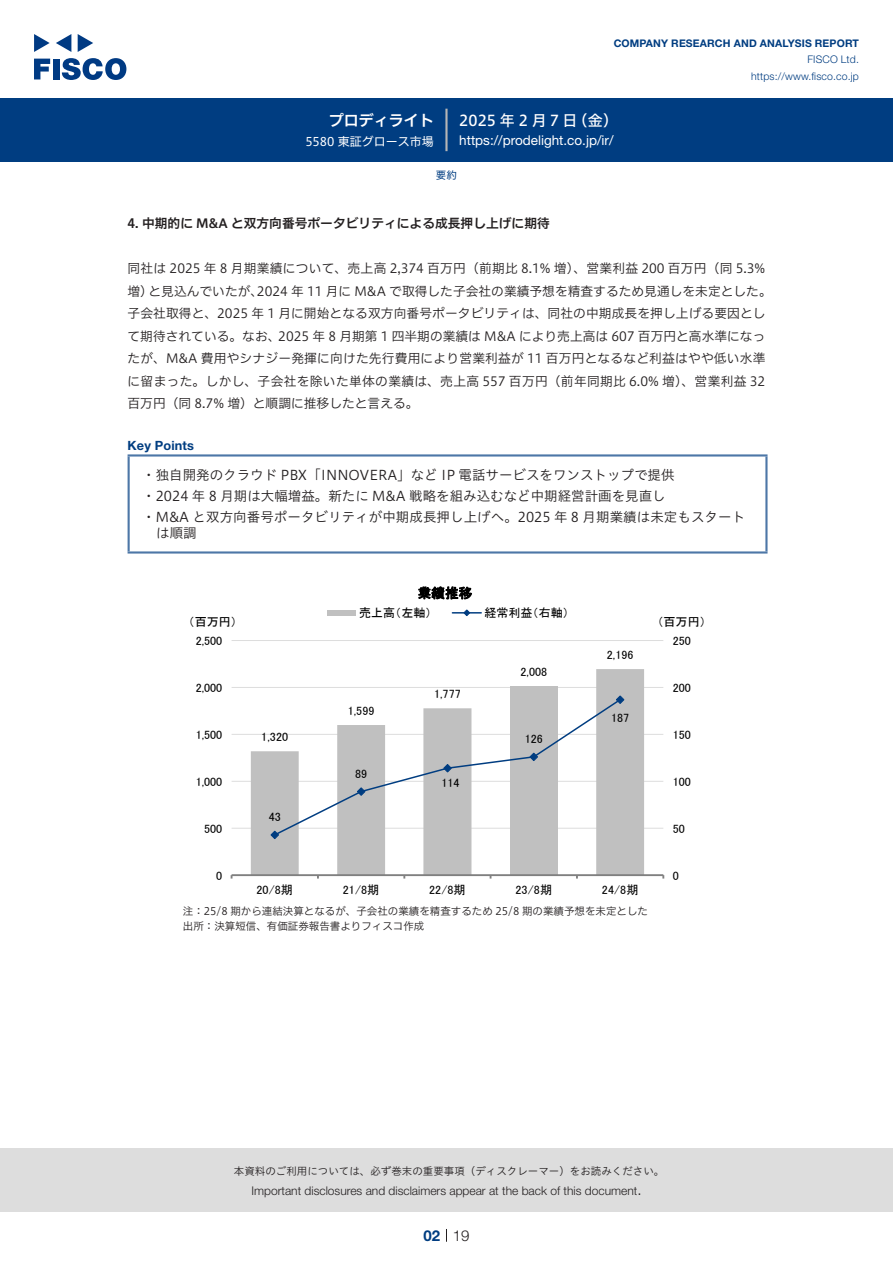
<style>
.page{position:relative;width:893px;height:1263px;background:#fff}
.page>*{position:absolute;margin:0;border:0;box-sizing:border-box;transform-origin:0 0}
.t1{font:15px "Hiragino UD Sans F Std N W5";letter-spacing:.21em;color:#fff}
.t2{font:15px "Hiragino UD Sans F Std N W6";color:#fff}
.t3{font:300 15px "Helvetica Neue LT Std";color:#231f20}
.t4{font:700 15px "Helvetica Neue LT Std";color:#003d81}
.Key_Points_中{font:13.5px/16.5px "Hiragino UD Sans Std W3";color:#231f20}
.t5{font:13.5px "Helvetica Neue LT Std";color:#fff}
.t6{font:13.5px "MS P Gothic";color:#000}
.本文{font:12.75px/22.5px "Hiragino UD Sans F Std N W3";letter-spacing:.005em;color:#231f20}
.小タイトル{font:12.75px "Hiragino UD Sans F Std N W6";color:#231f20}
.Key_Points{font:700 12.75px "Helvetica Neue LT Std";letter-spacing:.015em;color:#003d81}
.t7{font:12.15px "MS P Gothic";letter-spacing:.005em;color:#000}
.t8{font:12px "MS P Gothic";letter-spacing:.005em;color:#000}
.t9{font:300 12px "Helvetica Neue LT Std";color:#231f20}
.t10{font:12px "Hiragino UD Sans F Std N W4";color:#fff}
.表組み基本スタイル{font:10.5px "Hiragino UD Sans F Std N W3";color:#231f20}
.t11{font:10.5px "Hiragino UD Sans Std W3";color:#231f20}
.t12{font:700 10.5px "Helvetica Neue LT Std";letter-spacing:.015em;color:#003d81}
.t13{font:300 10.5px/16.5px "Helvetica Neue LT Std";letter-spacing:.015em;color:#003d81;text-align:right}
.ヘッダー{font:10.5px "Hiragino UD Sans F Std N W4";color:#003d81}
</style>
<div class="page">
<div style="left:0;top:1148px;width:893px;height:64px;background:#ddd"></div>
<svg style="left:34px;top:59px;width:16px;height:20px"></svg>
<div style="left:53px;top:59px;width:6px;height:20px;background:#003a83"></div>
<svg style="left:62px;top:58px;width:64px;height:22px"></svg>
<svg style="left:34px;top:34px;width:16px;height:18px"></svg>
<svg style="left:78px;top:34px;width:15px;height:18px"></svg>
<svg style="left:56px;top:34px;width:15px;height:18px"></svg>
<div style="left:0;top:98px;width:893px;height:64px;background:#003d81"></div>
<hr style="left:445px;top:109px;width:3px;height:42px;background:#b5b5b6">
<svg style="left:446px;top:1229px;width:1px;height:13px"></svg>
<hr style="left:128px;top:456px;width:2px;height:95px;background:#4d77a7">
<hr style="left:128px;top:454px;width:639px;height:2px;background:#4d77a7">
<hr style="left:765px;top:456px;width:2px;height:95px;background:#4d77a7">
<hr style="left:128px;top:551px;width:639px;height:2px;background:#4d77a7">
<hr style="left:232px;top:828px;width:431px;height:1px;background:#ddd">
<hr style="left:232px;top:781px;width:431px;height:1px;background:#ddd">
<hr style="left:232px;top:734px;width:431px;height:1px;background:#ddd">
<hr style="left:232px;top:687px;width:431px;height:1px;background:#ddd">
<hr style="left:232px;top:640px;width:431px;height:1px;background:#ddd">
<svg style="left:251px;top:669px;width:393px;height:205px"></svg>
<hr style="left:232px;top:874px;width:431px;height:2px;background:#808080">
<svg style="left:273px;top:698px;width:349px;height:139px"></svg>
<svg style="left:270px;top:830px;width:10px;height:10px"></svg>
<svg style="left:356px;top:787px;width:10px;height:9px"></svg>
<svg style="left:443px;top:752px;width:96px;height:21px"></svg>
<svg style="left:615px;top:695px;width:10px;height:9px"></svg>
<div style="left:327px;top:610px;width:29px;height:5px;background:#c0c0c0"></div>
<hr style="left:452px;top:612px;width:29px;height:2px;background:#003d81">
<svg style="left:463px;top:609px;width:8px;height:7px"></svg>
<p class="t2" style="left:329px;top:109px;width:107px">プロディライト</p>
<p class="t10" style="left:305px;top:132px;width:130px">5580 東証グロース市場</p>
<p class="t12" style="left:614px;top:37px;width:247px">COMPANY RESEARCH AND ANALYSIS REPORT</p>
<p class="t13" style="left:751px;top:51px;width:109px">FISCO Ltd. https://www.fisco.co j p.</p>
<p class="t1" style="left:459px;top:109px;width:120px">2025年2月7日</p>
<p class="t1" style="left:573px;top:109px;width:47px">（金(</p>
<p class="t5" style="left:459px;top:132px;width:156px">https://prodelight. c o j p. /i r/</p>
<p class="ヘッダー" style="left:436px;top:167px;width:22px">要約</p>
<p class="小タイトル" style="left:128px;top:214px;width:424px">4. 中期的に M&amp;A と双方向番号ポータビリティによる成長押し上げに期待</p>
<p class="本文" style="left:257px;top:256px;width:516px;text-indent:-129px">同社は 2025 年 8 月期業績について、売上高 2,374 百万円（前期比 8.1% 増）、営業利益 200 百万円（同 5.3%<br>2024 年 11 月に M&amp;A で取得した子会社の業績予想を精査するため見通しを未定とした。</p>
<p class="本文" style="left:149px;top:279px;width:116px">と見込んでいたが、</p>
<p class="本文" style="left:128px;top:279px;width:27px">増）</p>
<p class="本文" style="left:128px;top:301px;width:639px">子会社取得と、2025 年 1 月に開始となる双方向番号ポータビリティは、同社の中期成長を押し上げる要因とし</p>
<p class="本文" style="left:278px;top:324px;width:489px">2025 年 8 月期第 1 四半期の業績は M&amp;A により売上高は 607 百万円と高水準になっ</p>
<p class="本文" style="left:128px;top:324px;width:639px">て期待されている。なお、<br>たが、M&amp;A 費用やシナジー発揮に向けた先行費用により営業利益が 11 百万円となるなど利益はやや低い水準に留まった。しかし、子会社を除いた単体の業績は、売上高 557 百万円（前年同期比 6.0% 増）、営業利益 32百万円（同 8.7% 増）と順調に推移したと言える。</p>
<p class="Key_Points" style="left:128px;top:438px;width:68px">Key Points</p>
<p class="Key_Points_中" style="left:142px;top:466px;width:534px">・独自開発のクラウド PBX「INNOVERA」など IP 電話サービスをワンストップで提供</p>
<p class="Key_Points_中" style="left:142px;top:487px;width:525px">・2024 年 8 月期は大幅増益。新たに M&amp;A 戦略を組み込むなど中期経営計画を見直し</p>
<p class="Key_Points_中" style="left:156px;top:507px;width:590px;text-indent:-14px">・M&amp;A と双方向番号ポータビリティが中期成長押し上げへ。2025 年 8 月期業績は未定もスタートは順調</p>
<p class="t6" style="left:418px;top:586px;width:56px">業績推移</p>
<p class="t8" style="left:189px;top:616px;width:50px">（百万円）</p>
<p class="t8" style="left:359px;top:607px;width:74px">売上高（左軸）</p>
<p class="t8" style="left:484px;top:607px;width:86px">経常利益（右軸(</p>
<p class="t8" style="left:657px;top:616px;width:50px">（百万円(</p>
<p class="t8" style="left:196px;top:634px;width:28px">2,500</p>
<p class="t8" style="left:673px;top:634px;width:20px">250</p>
<p class="t8" style="left:607px;top:648px;width:28px">2,196</p>
<p class="t8" style="left:520px;top:666px;width:28px">2,008</p>
<p class="t8" style="left:196px;top:681px;width:28px">2,000</p>
<p class="t8" style="left:434px;top:688px;width:28px">1,777</p>
<p class="t8" style="left:673px;top:681px;width:20px">200</p>
<p class="t8" style="left:348px;top:704px;width:28px">1,599</p>
<p class="t8" style="left:611px;top:712px;width:20px">187</p>
<p class="t8" style="left:196px;top:728px;width:28px">1,500</p>
<p class="t8" style="left:261px;top:731px;width:28px">1,320</p>
<p class="t8" style="left:525px;top:733px;width:20px">126</p>
<p class="t8" style="left:673px;top:728px;width:20px">150</p>
<p class="t8" style="left:196px;top:775px;width:28px">1,000</p>
<p class="t7" style="left:355px;top:767px;width:14px">89</p>
<p class="t8" style="left:441px;top:777px;width:20px">114</p>
<p class="t8" style="left:673px;top:775px;width:20px">100</p>
<p class="t8" style="left:269px;top:810px;width:14px">43</p>
<p class="t8" style="left:204px;top:822px;width:20px">500</p>
<p class="t8" style="left:673px;top:822px;width:13px">50</p>
<p class="t8" style="left:216px;top:869px;width:8px">0</p>
<p class="t7" style="left:256px;top:884px;width:38px">20/8期</p>
<p class="t7" style="left:343px;top:884px;width:38px">21/8期</p>
<p class="t7" style="left:429px;top:884px;width:38px">22/8期</p>
<p class="t7" style="left:515px;top:884px;width:38px">23/8期</p>
<p class="t7" style="left:602px;top:884px;width:38px">24/8期</p>
<p class="表組み基本スタイル" style="left:183px;top:903px;width:467px">注：25/8 期から連結決算となるが、子会社の業績を精査するため 25/8 期の業績予想を未定とした</p>
<p class="表組み基本スタイル" style="left:183px;top:918px;width:243px">出所：決算短信、有価証券報告書よりフィスコ作成</p>
<p class="t8" style="left:673px;top:869px;width:8px">0</p>
<p class="t11" style="left:234px;top:1163px;width:432px">本資料のご利用については、必ず巻末の重要事項（ディスクレーマー）をお読みください。</p>
<p class="t3" style="left:637px;top:1180px;width:6px">.</p>
<p class="t9" style="left:251px;top:1183px;width:387px">Important disclosures and disclaimers appear at the back of this document</p>
<p class="t4" style="left:423px;top:1226px;width:18px">02</p>
<p class="t3" style="left:453px;top:1226px;width:18px">19</p>
</div>
